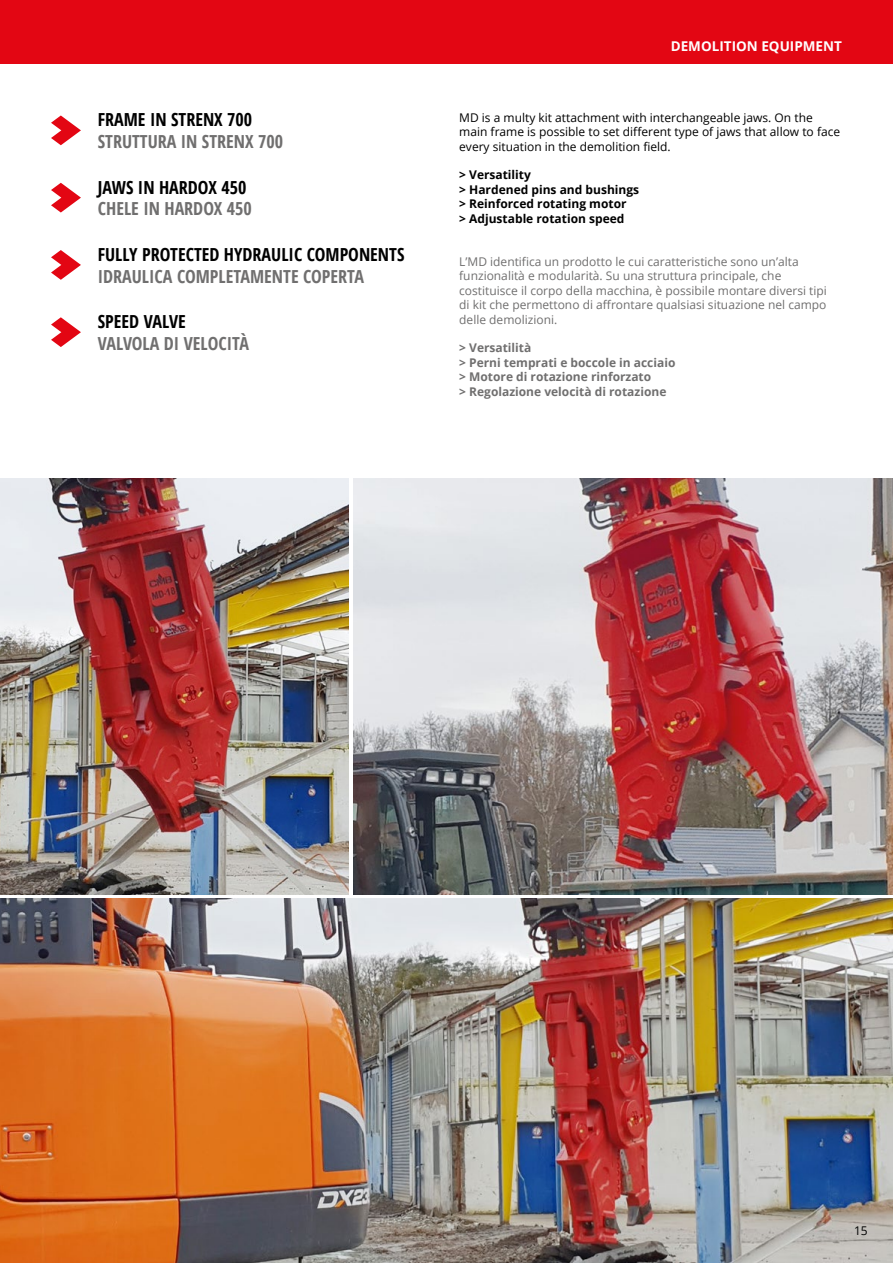
<style>
.page{position:relative;width:893px;height:1263px;background:#fff}
.page>*{position:absolute;margin:0;border:0;box-sizing:border-box;transform-origin:0 0}
.t1{font:700 18px "Open Sans Condensed";color:#706f6f}
.t2{font:700 18px "Open Sans Condensed";color:#000}
.t3{font:700 13.5px "Open Sans";color:#fff}
.t4{font:12px/14.4px "Open Sans";color:#706f6f}
.t5{font:12px/14.4px "Open Sans";color:#000}
.t6{font:700 12px/14.4px "Open Sans";color:#706f6f}
.t7{font:700 12px/14.4px "Open Sans";color:#000}
</style>
<div class="page">
<img style="left:0;top:899px;width:893px;height:364px">
<img style="left:0;top:478px;width:349px;height:417px">
<img style="left:353px;top:478px;width:540px;height:417px">
<svg style="left:51px;top:115px;width:30px;height:30px"></svg>
<svg style="left:51px;top:317px;width:30px;height:30px"></svg>
<svg style="left:51px;top:183px;width:30px;height:30px"></svg>
<svg style="left:51px;top:250px;width:30px;height:30px"></svg>
<div style="left:0;top:0;width:893px;height:64px;background:#e30613"></div>
<h1 class="t2" style="left:98px;top:107px;width:156px">FRAME IN STRENX 700</h1>
<h1 class="t1" style="left:98px;top:129px;width:187px">STRUTTURA IN STRENX 700</h1>
<h1 class="t2" style="left:98px;top:175px;width:150px">JAWS IN HARDOX 450</h1>
<h1 class="t1" style="left:98px;top:196px;width:155px">CHELE IN HARDOX 450</h1>
<h1 class="t2" style="left:98px;top:242px;width:308px">FULLY PROTECTED HYDRAULIC COMPONENTS</h1>
<h1 class="t1" style="left:98px;top:263px;width:268px">IDRAULICA COMPLETAMENTE COPERTA</h1>
<h1 class="t2" style="left:98px;top:309px;width:89px">SPEED VALVE</h1>
<h1 class="t1" style="left:98px;top:331px;width:153px">VALVOLA DI VELOCITÀ</h1>
<p class="t3" style="left:671px;top:37px;width:173px">DEMOLITION EQUIPMENT</p>
<p class="t5" style="left:459px;top:110px;width:382px">MD is a multy kit attachment with interchangeable jaws. On the main frame is possible to set different type of jaws that allow to face every situation in the demolition field.</p>
<p class="t7" style="left:459px;top:168px;width:181px">&gt; Versatility<br>&gt; Hardened pins and bushings &gt; Reinforced rotating motor<br>&gt; Adjustable rotation speed</p>
<p class="t4" style="left:459px;top:254px;width:369px">L’MD identifica un prodotto le cui caratteristiche sono un’alta funzionalità e modularità. Su una struttura principale, che costituisce il corpo della macchina, è possibile montare diversi tipi di kit che permettono di affrontare qualsiasi situazione nel campo delle demolizioni.</p>
<p class="t6" style="left:459px;top:340px;width:218px">&gt; Versatilità<br>&gt; Perni temprati e boccole in acciaio &gt; Motore di rotazione rinforzato<br>&gt; Regolazione velocità di rotazione</p>
<p class="t5" style="left:854px;top:1223px;width:15px">15</p>
</div>
